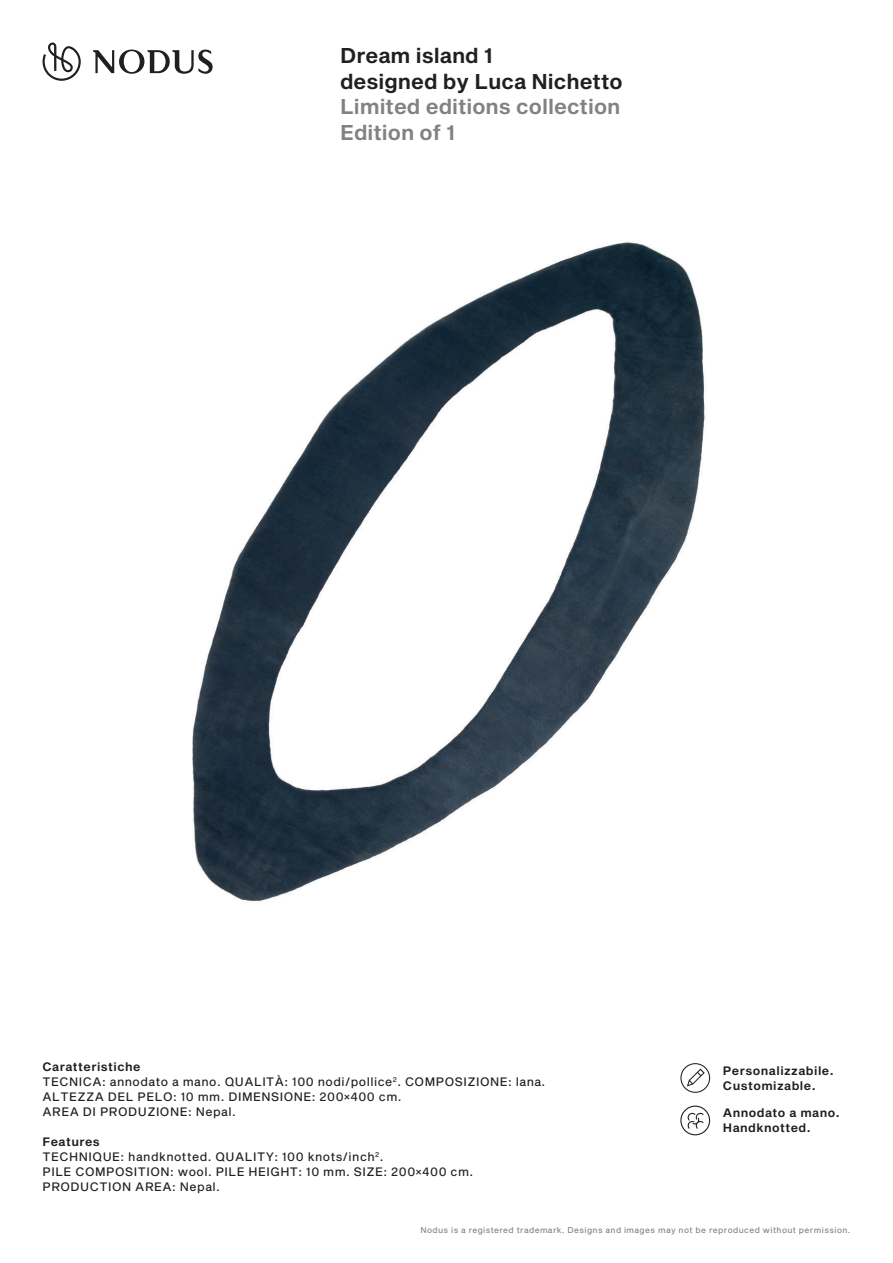
<style>
.page{position:relative;width:893px;height:1263px;background:#fff}
.page>*{position:absolute;margin:0;border:0;box-sizing:border-box;transform-origin:0 0}
.t1{font:21px/25.5px "Sequel Sans Semi Bold Body";color:#808285}
.t2{font:21px/25.5px "Sequel Sans Semi Bold Body";color:#231f20}
.t3{font:12px/15px "Sequel Sans Roman Body";letter-spacing:.04em;color:#231f20}
.t4{font:12px/15px "Sequel Sans Semi Bold Body";letter-spacing:.04em;color:#231f20}
.t5{font:8.25px "Sequel Sans Roman Body";letter-spacing:.05em;color:#808285}
</style>
<div class="page">
<svg style="left:43px;top:43px;width:38px;height:38px"></svg>
<svg style="left:93px;top:50px;width:120px;height:24px"></svg>
<svg style="left:680px;top:1105px;width:30px;height:30px"></svg>
<svg style="left:680px;top:1063px;width:30px;height:30px"></svg>
<img style="left:192px;top:242px;width:513px;height:660px">
<h1 class="t2" style="left:340px;top:44px;width:284px">Dream island 1<br>designed by Luca Nichetto</h1>
<h1 class="t1" style="left:340px;top:95px;width:282px">Limited editions collection<br>Edition of 1</h1>
<p class="t4" style="left:43px;top:1059px;width:100px">Caratteristiche</p>
<p class="t3" style="left:43px;top:1074px;width:504px">TECNICA: annodato a mano. QUALITÀ: 100 nodi/pollice<sup>2</sup>. COMPOSIZIONE: lana.<br>ALTEZZA DEL PELO: 10 mm. DIMENSIONE: 200×400 cm.<br>AREA DI PRODUZIONE: Nepal.</p>
<p class="t4" style="left:43px;top:1134px;width:59px">Features</p>
<p class="t3" style="left:43px;top:1149px;width:432px">TECHNIQUE: handknotted. QUALITY: 100 knots/inch<sup>2</sup>.<br>PILE COMPOSITION: wool. PILE HEIGHT: 10 mm. SIZE: 200×400 cm.<br>PRODUCTION AREA: Nepal.</p>
<p class="t4" style="left:723px;top:1063px;width:112px">Personalizzabile.<br>Customizable.</p>
<p class="t4" style="left:723px;top:1106px;width:118px">Annodato a mano.<br>Handknotted.</p>
<p class="t5" style="left:420px;top:1224px;width:432px">Nodus is a registered trademark. Designs and images may not be reproduced without permission.</p>
</div>
